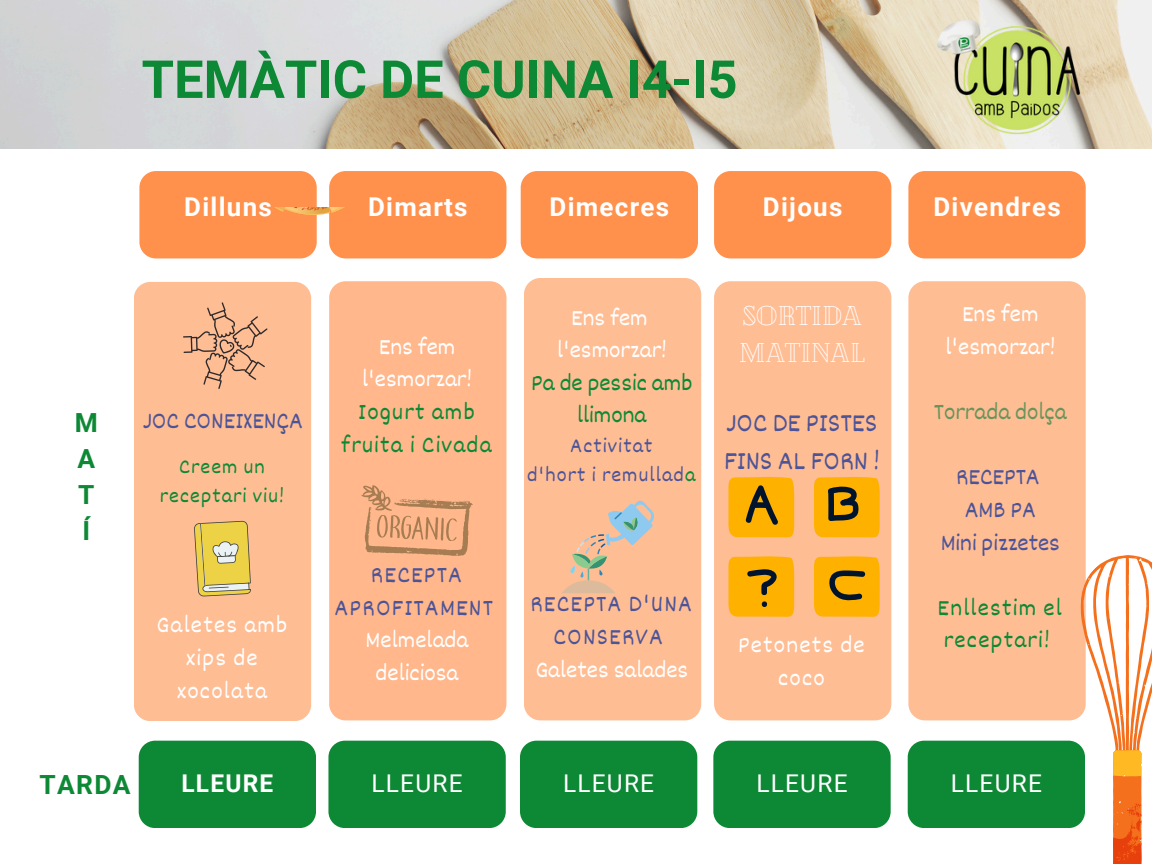
<style>
.page{position:relative;width:1152px;height:864px;background:#fff}
.page>*{position:absolute;margin:0;border:0;box-sizing:border-box;transform-origin:0 0}
.t1{font:700 52.5px "Roboto";color:#0d8935}
.t2{font:27px/37.2px "Dekko";color:#4c5498}
.t3{font:27px/37.2px "Cheque";color:#fff}
.t4{font:700 26.4px/36px "Roboto";letter-spacing:.05em;color:#0d8935}
.t5{font:700 25.95px "Roboto";letter-spacing:.05em;color:#fff}
.t6{font:24.45px "Roboto";letter-spacing:.05em;color:#fff}
.t7{font:700 24.45px "Roboto";letter-spacing:.05em;color:#fff}
.t8{font:24px/32.7px "Dekko";letter-spacing:.05em;color:#4c5498;text-align:center}
.t9{font:24px/32.7px "Dekko";letter-spacing:.05em;color:#0d8935;text-align:center}
.t10{font:24px/32.7px "Dekko";letter-spacing:.05em;color:#fff;text-align:center}
.t11{font:24px/32.7px "Dekko";color:#4c5498;text-align:center}
.t12{font:24px/32.7px "Dekko";color:#0d8935;text-align:center}
.t13{font:24px/32.7px "Dekko";color:#fff;text-align:center}
.t14{font:24px "Dekko";color:#6a945b}
.t15{font:21px/29.2px "Dekko";letter-spacing:.05em;color:#4c5498;text-align:center}
.t16{font:21px/29.2px "Dekko";letter-spacing:.05em;color:#0d8935;text-align:center}
.s1{color:#fff}
.s2{color:#0d8935}
</style>
<div class="page">
<div style="left:329px;top:171px;width:177px;height:87px;background:#ff914d;border-radius:16px"></div>
<div style="left:521px;top:171px;width:177px;height:87px;background:#ff914d;border-radius:16px"></div>
<div style="left:714px;top:171px;width:177px;height:87px;background:#ff914d;border-radius:16px"></div>
<div style="left:908px;top:171px;width:178px;height:87px;background:#ff914d;border-radius:16px"></div>
<div style="left:139px;top:171px;width:178px;height:87px;background:#ff914d;border-radius:16px"></div>
<div style="left:134px;top:282px;width:177px;height:439px;background:#ffbd94;border-radius:16px"></div>
<div style="left:329px;top:281px;width:177px;height:439px;background:#ffb78b;border-radius:16px"></div>
<div style="left:524px;top:278px;width:177px;height:442px;background:#ffbd94;border-radius:16px"></div>
<div style="left:714px;top:281px;width:177px;height:439px;background:#ffbd94;border-radius:16px"></div>
<div style="left:908px;top:281px;width:178px;height:439px;background:#ffbd94;border-radius:16px"></div>
<img style="left:0;top:0;width:1152px;height:148px">
<div style="left:328px;top:741px;width:178px;height:87px;background:#0d8935;border-radius:16px"></div>
<div style="left:520px;top:741px;width:177px;height:87px;background:#0d8935;border-radius:16px"></div>
<div style="left:713px;top:741px;width:178px;height:87px;background:#0d8935;border-radius:16px"></div>
<div style="left:908px;top:741px;width:177px;height:87px;background:#0d8935;border-radius:16px"></div>
<div style="left:139px;top:741px;width:177px;height:87px;background:#0d8935;border-radius:16px"></div>
<svg style="left:942px;top:536px;width:210px;height:205px"></svg>
<svg style="left:1056px;top:738px;width:96px;height:126px"></svg>
<svg style="left:194px;top:521px;width:57px;height:75px;background:#dcc564"></svg>
<svg style="left:728px;top:476px;width:67px;height:62px;background:#e2a00e"></svg>
<svg style="left:814px;top:476px;width:66px;height:62px;background:#d99a0e"></svg>
<svg style="left:728px;top:556px;width:67px;height:61px;background:#eba50a"></svg>
<svg style="left:814px;top:556px;width:66px;height:61px;background:#e4a10a"></svg>
<svg style="left:362px;top:485px;width:111px;height:71px"></svg>
<svg style="left:562px;top:500px;width:92px;height:93px"></svg>
<svg style="left:183px;top:302px;width:84px;height:87px"></svg>
<img style="left:276px;top:208px;width:67px;height:7px">
<img style="left:926px;top:11px;width:169px;height:130px">
<h6 class="t1" style="left:142px;top:49px;width:597px">TEMÀTIC DE CUINA I4-I5</h6>
<p class="t4" style="left:75px;top:405px;width:25px">M<br>A<br>T<br>Í</p>
<p class="t5" style="left:184px;top:192px;width:89px">Dilluns</p>
<h3 class="t5" style="left:368px;top:192px;width:101px">Dimarts</h3>
<h3 class="t5" style="left:550px;top:192px;width:121px">Dimecres</h3>
<h6 class="t5" style="left:763px;top:192px;width:81px">Dijous</h6>
<h6 class="t5" style="left:933px;top:192px;width:129px">Divendres</h6>
<h6 class="t11" style="left:143px;top:404px;width:162px">JOC CONEIXENÇA</h6>
<p class="t16" style="left:160px;top:451px;width:125px">Creem un receptari viu!</p>
<h1 class="t10" style="left:156px;top:608px;width:132px">Galetes amb xips de xocolata</h1>
<p class="t9" style="left:341px;top:329px;width:152px"><span class="s1">Ens fem l'esmorzar!<br></span>Iogurt amb fruita i Civada</p>
<h4 class="t8" style="left:334px;top:558px;width:160px">RECEPTA<br>APROFITAMENT<br><span class="s1">Melmelada deliciosa</span></h4>
<h6 class="t12" style="left:531px;top:300px;width:163px"><span class="s1">Ens fem l'esmorzar!<br></span>Pa de pessic amb llimona</h6>
<h6 class="t15" style="left:527px;top:430px;width:170px">Activitat<br>d'hort i remullad<span class="s2">a</span></h6>
<p class="t3" style="left:739px;top:295px;width:127px">SORTIDA<br>MATINAL</p>
<h6 class="t2" style="left:724px;top:404px;width:157px">JOC DE PISTES<br>FINS AL FORN !</h6>
<p class="t8" style="left:530px;top:587px;width:163px">RECEPTA D'UNA<br>CONSERVA<br><span class="s1">Galetes salades</span></p>
<h6 class="t10" style="left:738px;top:627px;width:128px">Petonets de coco</h6>
<h4 class="t13" style="left:946px;top:297px;width:111px">Ens fem l'esmorzar!</h4>
<h4 class="t14" style="left:934px;top:397px;width:134px">Torrada dolça</h4>
<h4 class="t11" style="left:941px;top:460px;width:121px">RECEPTA<br>AMB PA<br>Mini pizzetes</h4>
<h4 class="t9" style="left:938px;top:590px;width:126px;text-align:left">Enllestim el receptari!</h4>
<p class="t4" style="left:40px;top:767px;width:93px">TARDA</p>
<h6 class="t7" style="left:181px;top:769px;width:93px">LLEURE</h6>
<h6 class="t6" style="left:372px;top:769px;width:93px">LLEURE</h6>
<p class="t6" style="left:563px;top:769px;width:93px">LLEURE</p>
<p class="t6" style="left:756px;top:769px;width:93px">LLEURE</p>
<h5 class="t6" style="left:951px;top:769px;width:93px">LLEURE</h5>
</div>
